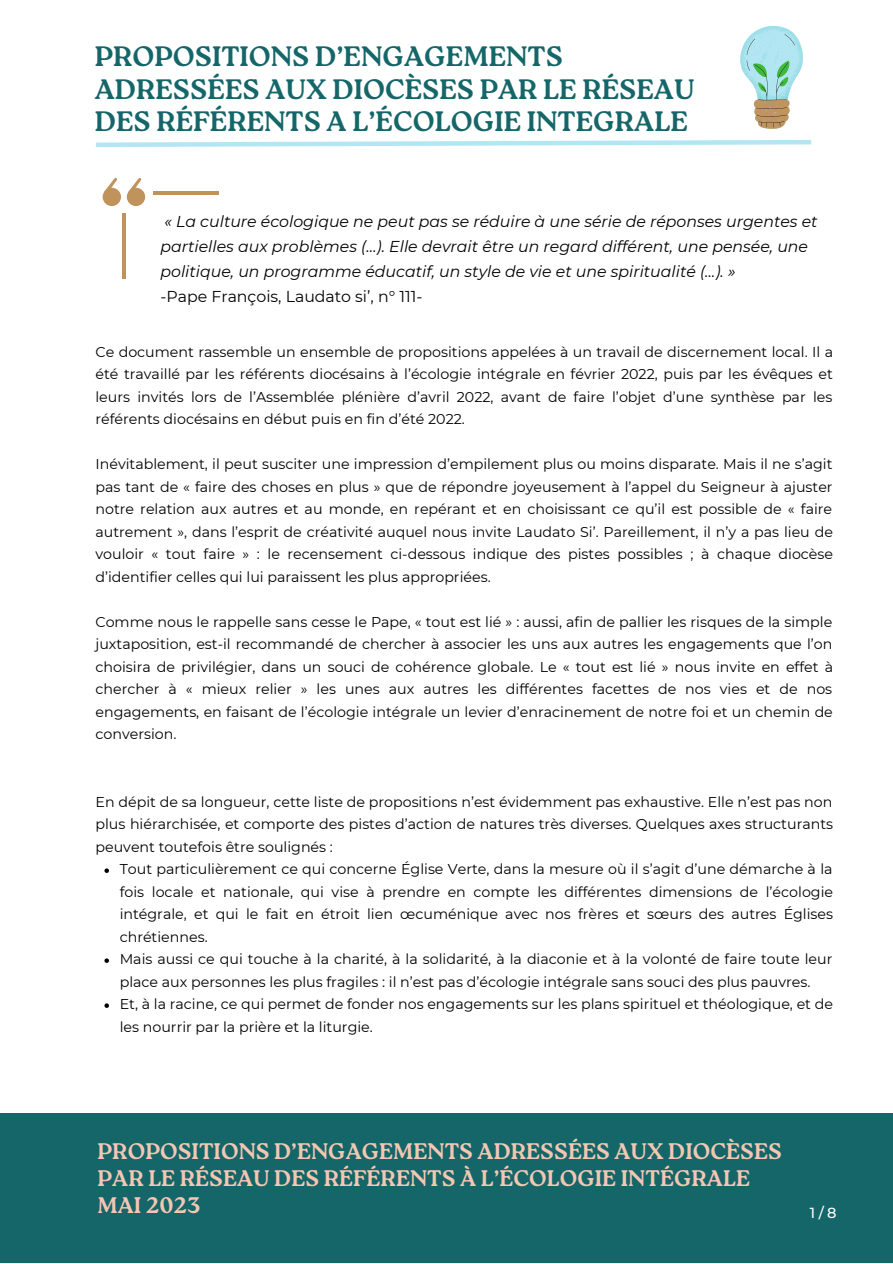
<style>
.page{position:relative;width:893px;height:1264px;background:#fff}
.page>*{position:absolute;margin:0;border:0;box-sizing:border-box;transform-origin:0 0}
.t1{font:700 28.05px/32.5px "Roca One";color:#156669}
.t2{font:700 22.5px/27px "Roca One";color:#f5c7b3}
.t3{font:italic 15.75px/24.8px "Montserrat";color:#000001}
.t4{font:15.75px "Montserrat";color:#000001}
.t5{font:500 14.55px "Montserrat";color:#fff}
.t6{font:14.25px/22.5px "Montserrat";color:#000001;text-align:justify}
</style>
<div class="page">
<div style="left:0;top:1112px;width:892px;height:150px;background:#156669"></div>
<svg style="left:96px;top:140px;width:716px;height:7px"></svg>
<svg style="left:104px;top:868px;width:5px;height:5px"></svg>
<svg style="left:104px;top:958px;width:5px;height:4px"></svg>
<svg style="left:104px;top:1003px;width:5px;height:4px"></svg>
<svg style="left:740px;top:26px;width:63px;height:103px"></svg>
<div style="left:127px;top:188px;width:18px;height:18px;background:#c0935c;border-radius:50%"></div>
<svg style="left:129px;top:178px;width:13px;height:13px"></svg>
<div style="left:103px;top:188px;width:18px;height:18px;background:#c0935c;border-radius:50%"></div>
<svg style="left:104px;top:178px;width:13px;height:14px"></svg>
<hr style="left:122px;top:213px;width:4px;height:66px;background:#c0935c">
<hr style="left:153px;top:191px;width:65px;height:3px;background:#c0935c">
<p class="t1" style="left:95px;top:40px;width:601px">PROPOSITIONS D’ENGAGEMENTS<br>ADRESSÉES AUX DIOCÈSES PAR LE RÉSEAU<br>DES RÉFÉRENTS A L’ÉCOLOGIE INTEGRALE</p>
<p class="t3" style="left:160px;top:209px;width:658px">« La culture écologique ne peut pas se réduire à une série de réponses urgentes et partielles aux problèmes (…). Elle devrait être un regard différent, une pensée, une politique, un programme éducatif, un style de vie et une spiritualité (…). »</p>
<p class="t4" style="left:160px;top:286px;width:263px">-Pape François, Laudato si’, n° 111-</p>
<p class="t6" style="left:95px;top:340px;width:739px">Ce document rassemble un ensemble de propositions appelées à un travail de discernement local. Il a été travaillé par les référents diocésains à l’écologie intégrale en février 2022, puis par les évêques et leurs invités lors de l’Assemblée plénière d’avril 2022, avant de faire l’objet d’une synthèse par les référents diocésains en début puis en fin d’été 2022.</p>
<p class="t6" style="left:95px;top:453px;width:739px">Inévitablement, il peut susciter une impression d’empilement plus ou moins disparate. Mais il ne s’agit pas tant de « faire des choses en plus » que de répondre joyeusement à l’appel du Seigneur à ajuster notre relation aux autres et au monde, en repérant et en choisissant ce qu’il est possible de « faire autrement », dans l’esprit de créativité auquel nous invite Laudato Si’. Pareillement, il n’y a pas lieu de vouloir « tout faire » : le recensement ci-dessous indique des pistes possibles ; à chaque diocèse d’identifier celles qui lui paraissent les plus appropriées.</p>
<p class="t6" style="left:95px;top:610px;width:739px">Comme nous le rappelle sans cesse le Pape, « tout est lié » : aussi, afin de pallier les risques de la simple juxtaposition, est-il recommandé de chercher à associer les uns aux autres les engagements que l’on choisira de privilégier, dans un souci de cohérence globale. Le « tout est lié » nous invite en effet à chercher à « mieux relier » les unes aux autres les différentes facettes de nos vies et de nos engagements, en faisant de l’écologie intégrale un levier d’enracinement de notre foi et un chemin de conversion.</p>
<p class="t6" style="left:95px;top:790px;width:739px">En dépit de sa longueur, cette liste de propositions n’est évidemment pas exhaustive. Elle n’est pas non plus hiérarchisée, et comporte des pistes d’action de natures très diverses. Quelques axes structurants peuvent toutefois être soulignés :</p>
<p class="t6" style="left:120px;top:857px;width:715px">Tout particulièrement ce qui concerne Église Verte, dans la mesure où il s’agit d’une démarche à la fois locale et nationale, qui vise à prendre en compte les différentes dimensions de l’écologie intégrale, et qui le fait en étroit lien œcuménique avec nos frères et sœurs des autres Églises chrétiennes.</p>
<p class="t6" style="left:120px;top:947px;width:714px">Mais aussi ce qui touche à la charité, à la solidarité, à la diaconie et à la volonté de faire toute leur place aux personnes les plus fragiles : il n’est pas d’écologie intégrale sans souci des plus pauvres.</p>
<p class="t6" style="left:120px;top:992px;width:714px">Et, à la racine, ce qui permet de fonder nos engagements sur les plans spirituel et théologique, et de les nourrir par la prière et la liturgie.</p>
<p class="t2" style="left:97px;top:1138px;width:685px">PROPOSITIONS D’ENGAGEMENTS ADRESSÉES AUX DIOCÈSES<br>PAR LE RÉSEAU DES RÉFÉRENTS À L’ÉCOLOGIE INTÉGRALE</p>
<p class="t2" style="left:97px;top:1192px;width:104px">MAI 2023</p>
<p class="t5" style="left:809px;top:1203px;width:28px">1/8</p>
</div>
